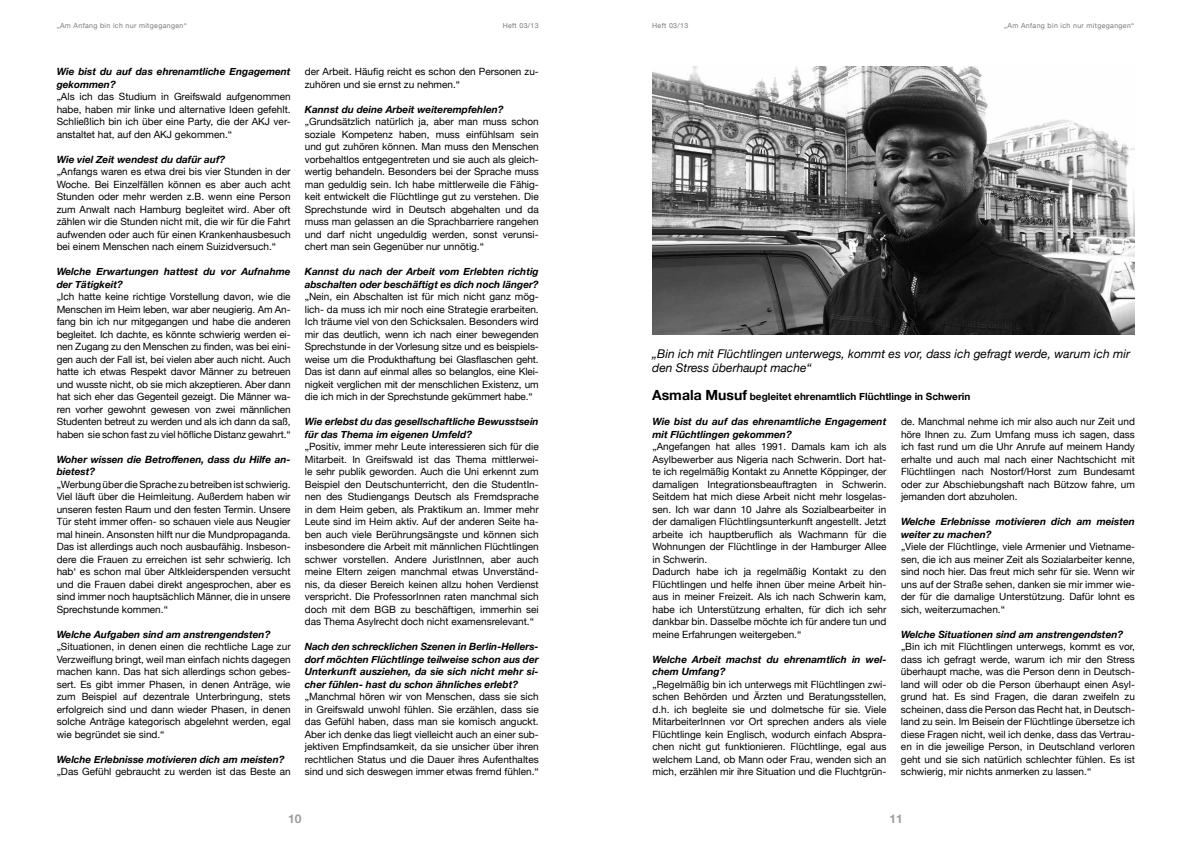
<style>
.page{position:relative;width:1191px;height:842px;background:#fff}
.page>*{position:absolute;margin:0;border:0;box-sizing:border-box;transform-origin:0 0}
.t1{font:italic 12px/14px "Helvetica Neue";color:#000}
.t2{font:700 12px "Helvetica Neue";color:#9d9d9c}
.t3{font:10px/12.5px "Helvetica Neue";color:#000;text-align:justify}
.t4{font:italic 700 10px/12.5px "Helvetica Neue";color:#000}
.t5{font:700 10px "Helvetica Neue";color:#000}
.t6{font:7px "Helvetica Neue";letter-spacing:.05em;color:#797979}
.s1{font-size:14px}
</style>
<div class="page">
<img style="left:652px;top:67px;width:483px;height:267px">
<p class="t6" style="left:57px;top:20px;width:132px">„Am Anfang bin ich nur mitgegangen“</p>
<p class="t6" style="left:502px;top:21px;width:38px">Heft 03/13</p>
<p class="t6" style="left:652px;top:21px;width:38px">Heft 03/13</p>
<p class="t6" style="left:1004px;top:21px;width:132px">„Am Anfang bin ich nur mitgegangen“</p>
<p class="t4" style="left:57px;top:65px;width:235px">Wie bist du auf das ehrenamtliche Engagement gekommen?</p>
<p class="t3" style="left:57px;top:91px;width:235px">„Als ich das Studium in Greifswald aufgenommen habe, haben mir linke und alternative Ideen gefehlt.<br>Schließlich bin ich über eine Party, die der AKJ ver&shy;anstaltet hat, auf den AKJ gekommen.“</p>
<p class="t4" style="left:57px;top:153px;width:170px">Wie viel Zeit wendest du dafür auf?</p>
<p class="t3" style="left:57px;top:166px;width:235px">„Anfangs waren es etwa drei bis vier Stunden in der Woche. Bei Einzelfällen können es aber auch acht Stunden oder mehr werden z.B. wenn eine Person zum Anwalt nach Hamburg begleitet wird. Aber oft zählen wir die Stunden nicht mit, die wir für die Fahrt aufwenden oder auch für einen Krankenhausbesuch bei einem Menschen nach einem Suizidversuch.“</p>
<p class="t4" style="left:57px;top:265px;width:235px">Welche Erwartungen hattest du vor Aufnahme der Tätigkeit?</p>
<p class="t3" style="left:57px;top:291px;width:235px">„Ich hatte keine richtige Vorstellung davon, wie die Menschen im Heim leben, war aber neugierig. Am An&shy;fang bin ich nur mitgegangen und habe die anderen begleitet. Ich dachte, es könnte schwierig werden ei&shy;nen Zugang zu den Menschen zu finden, was bei eini&shy;gen auch der Fall ist, bei vielen aber auch nicht. Auch hatte ich etwas Respekt davor Männer zu betreuen und wusste nicht, ob sie mich akzeptieren. Aber dann hat sich eher das Gegenteil gezeigt. Die Männer wa&shy;ren vorher gewohnt gewesen von zwei männlichen Studenten betreut zu werden und als ich dann da saß, haben sie schon fast zu viel höfliche Distanz gewahrt.“</p>
<p class="t4" style="left:57px;top:453px;width:235px">Woher wissen die Betroffenen, dass du Hilfe an&shy;bietest?</p>
<p class="t3" style="left:57px;top:478px;width:235px">„Werbung über die Sprache zu betreiben ist schwierig.<br>Viel läuft über die Heimleitung. Außerdem haben wir unseren festen Raum und den festen Termin. Unsere Tür steht immer offen- so schauen viele aus Neugier mal hinein. Ansonsten hilft nur die Mundpropaganda.<br>Das ist allerdings auch noch ausbaufähig. Insbeson&shy;dere die Frauen zu erreichen ist sehr schwierig. Ich hab‘ es schon mal über Altkleiderspenden versucht und die Frauen dabei direkt angesprochen, aber es sind immer noch hauptsächlich Männer, die in unsere Sprechstunde kommen.“</p>
<p class="t4" style="left:57px;top:628px;width:215px">Welche Aufgaben sind am anstrengendsten?</p>
<p class="t3" style="left:57px;top:641px;width:235px">„Situationen, in denen einen die rechtliche Lage zur Verzweiflung bringt, weil man einfach nichts dagegen machen kann. Das hat sich allerdings schon gebes&shy;sert. Es gibt immer Phasen, in denen Anträge, wie zum Beispiel auf dezentrale Unterbringung, stets erfolgreich sind und dann wieder Phasen, in denen solche Anträge kategorisch abgelehnt werden, egal wie begründet sie sind.“</p>
<p class="t4" style="left:57px;top:753px;width:229px">Welche Erlebnisse motivieren dich am meisten?</p>
<p class="t3" style="left:57px;top:766px;width:235px">„Das Gefühl gebraucht zu werden ist das Beste an</p>
<p class="t3" style="left:305px;top:66px;width:235px">der Arbeit. Häufig reicht es schon den Personen zu&shy;zuhören und sie ernst zu nehmen.“</p>
<p class="t4" style="left:305px;top:103px;width:200px">Kannst du deine Arbeit weiterempfehlen?</p>
<p class="t3" style="left:305px;top:116px;width:235px">„Grundsätzlich natürlich ja, aber man muss schon soziale Kompetenz haben, muss einfühlsam sein und gut zuhören können. Man muss den Menschen vorbehaltlos entgegentreten und sie auch als gleich&shy;wertig behandeln. Besonders bei der Sprache muss man geduldig sein. Ich habe mittlerweile die Fähig&shy;keit entwickelt die Flüchtlinge gut zu verstehen. Die Sprechstunde wird in Deutsch abgehalten und da muss man gelassen an die Sprachbarriere rangehen und darf nicht ungeduldig werden, sonst verunsi&shy;chert man sein Gegenüber nur unnötig.“</p>
<p class="t4" style="left:305px;top:265px;width:235px">Kannst du nach der Arbeit vom Erlebten richtig abschalten oder beschäftigt es dich noch länger?</p>
<p class="t3" style="left:305px;top:291px;width:235px">„Nein, ein Abschalten ist für mich nicht ganz mög&shy;lich- da muss ich mir noch eine Strategie erarbeiten.<br>Ich träume viel von den Schicksalen. Besonders wird mir das deutlich, wenn ich nach einer bewegenden Sprechstunde in der Vorlesung sitze und es beispiels&shy;weise um die Produkthaftung bei Glasflaschen geht.<br>Das ist dann auf einmal alles so belanglos, eine Klei&shy;nigkeit verglichen mit der menschlichen Existenz, um die ich mich in der Sprechstunde gekümmert habe.“</p>
<p class="t4" style="left:305px;top:415px;width:235px">Wie erlebst du das gesellschaftliche Bewusstsein für das Thema im eigenen Umfeld?</p>
<p class="t3" style="left:305px;top:441px;width:235px">„Positiv, immer mehr Leute interessieren sich für die Mitarbeit. In Greifswald ist das Thema mittlerwei&shy;le sehr publik geworden. Auch die Uni erkennt zum Beispiel den Deutschunterricht, den die StudentIn&shy;nen des Studiengangs Deutsch als Fremdsprache in dem Heim geben, als Praktikum an. Immer mehr Leute sind im Heim aktiv. Auf der anderen Seite ha&shy;ben auch viele Berührungsängste und können sich insbesondere die Arbeit mit männlichen Flüchtlingen schwer vorstellen. Andere JuristInnen, aber auch meine Eltern zeigen manchmal etwas Unverständ&shy;nis, da dieser Bereich keinen allzu hohen Verdienst verspricht. Die ProfessorInnen raten manchmal sich doch mit dem BGB zu beschäftigen, immerhin sei das Thema Asylrecht doch nicht examensrelevant.“</p>
<p class="t4" style="left:305px;top:640px;width:235px;text-align:justify">Nach den schrecklichen Szenen in Berlin-Hellers&shy;dorf möchten Flüchtlinge teilweise schon aus der Unterkunft ausziehen, da sie sich nicht mehr si&shy;cher fühlen- hast du schon ähnliches erlebt?</p>
<p class="t3" style="left:305px;top:691px;width:235px">„Manchmal hören wir von Menschen, dass sie sich in Greifswald unwohl fühlen. Sie erzählen, dass sie das Gefühl haben, dass man sie komisch anguckt.<br>Aber ich denke das liegt vielleicht auch an einer sub&shy;jektiven Empfindsamkeit, da sie unsicher über ihren rechtlichen Status und die Dauer ihres Aufenthaltes sind und sich deswegen immer etwas fremd fühlen.“</p>
<p class="t1" style="left:652px;top:348px;width:479px">„Bin ich mit Flüchtlingen unterwegs, kommt es vor, dass ich gefragt werde, warum ich mir den Stress überhaupt mache“</p>
<p class="t5" style="left:652px;top:389px;width:320px"><span class="s1">Asmala Musuf</span> begleitet ehrenamtlich Flüchtlinge in Schwerin</p>
<p class="t4" style="left:652px;top:415px;width:235px">Wie bist du auf das ehrenamtliche Engagement mit Flüchtlingen gekommen?</p>
<p class="t3" style="left:652px;top:441px;width:235px;text-align:left">„Angefangen hat alles 1991. Damals kam ich als Asylbewerber aus Nigeria nach Schwerin. Dort hat&shy;te ich regelmäßig Kontakt zu Annette Köppinger, der damaligen Integrationsbeauftragten in Schwerin.<br>Seitdem hat mich diese Arbeit nicht mehr losgelas&shy;sen. Ich war dann 10 Jahre als Sozialbearbeiter in der damaligen Flüchtlingsunterkunft angestellt. Jetzt arbeite ich hauptberuflich als Wachmann für die Wohnungen der Flüchtlinge in der Hamburger Allee in Schwerin.<br>Dadurch habe ich ja regelmäßig Kontakt zu den Flüchtlingen und helfe ihnen über meine Arbeit hin&shy;aus in meiner Freizeit. Als ich nach Schwerin kam, habe ich Unterstützung erhalten, für dich ich sehr dankbar bin. Dasselbe möchte ich für andere tun und meine Erfahrungen weitergeben.“</p>
<p class="t4" style="left:652px;top:653px;width:235px">Welche Arbeit machst du ehrenamtlich in wel&shy;chem Umfang?</p>
<p class="t3" style="left:652px;top:678px;width:235px">„Regelmäßig bin ich unterwegs mit Flüchtlingen zwi&shy;schen Behörden und Ärzten und Beratungsstellen, d.h. ich begleite sie und dolmetsche für sie. Viele MitarbeiterInnen vor Ort sprechen anders als viele Flüchtlinge kein Englisch, wodurch einfach Abspra&shy;chen nicht gut funktionieren. Flüchtlinge, egal aus welchem Land, ob Mann oder Frau, wenden sich an mich, erzählen mir ihre Situation und die Fluchtgrün-</p>
<p class="t3" style="left:901px;top:416px;width:235px">de. Manchmal nehme ich mir also auch nur Zeit und höre Ihnen zu. Zum Umfang muss ich sagen, dass ich fast rund um die Uhr Anrufe auf meinem Handy erhalte und auch mal nach einer Nachtschicht mit Flüchtlingen nach Nostorf/Horst zum Bundesamt oder zur Abschiebungshaft nach Bützow fahre, um jemanden dort abzuholen.</p>
<p class="t4" style="left:901px;top:515px;width:235px">Welche Erlebnisse motivieren dich am meisten weiter zu machen?</p>
<p class="t3" style="left:901px;top:541px;width:235px">„Viele der Flüchtlinge, viele Armenier und Vietname&shy;sen, die ich aus meiner Zeit als Sozialarbeiter kenne, sind noch hier. Das freut mich sehr für sie. Wenn wir uns auf der Straße sehen, danken sie mir immer wie&shy;der für die damalige Unterstützung. Dafür lohnt es sich, weiterzumachen.“</p>
<p class="t4" style="left:901px;top:628px;width:224px">Welche Situationen sind am anstrengendsten?</p>
<p class="t3" style="left:901px;top:641px;width:235px">„Bin ich mit Flüchtlingen unterwegs, kommt es vor, dass ich gefragt werde, warum ich mir den Stress überhaupt mache, was die Person denn in Deutsch&shy;land will oder ob die Person überhaupt einen Asyl&shy;grund hat. Es sind Fragen, die daran zweifeln zu scheinen, dass die Person das Recht hat, in Deutsch&shy;land zu sein. Im Beisein der Flüchtlinge übersetze ich diese Fragen nicht, weil ich denke, dass das Vertrau&shy;en in die jeweilige Person, in Deutschland verloren geht und sie sich natürlich schlechter fühlen. Es ist schwierig, mir nichts anmerken zu lassen.“</p>
<p class="t2" style="left:288px;top:810px;width:15px">10</p>
<p class="t2" style="left:889px;top:810px;width:15px">11</p>
</div>
